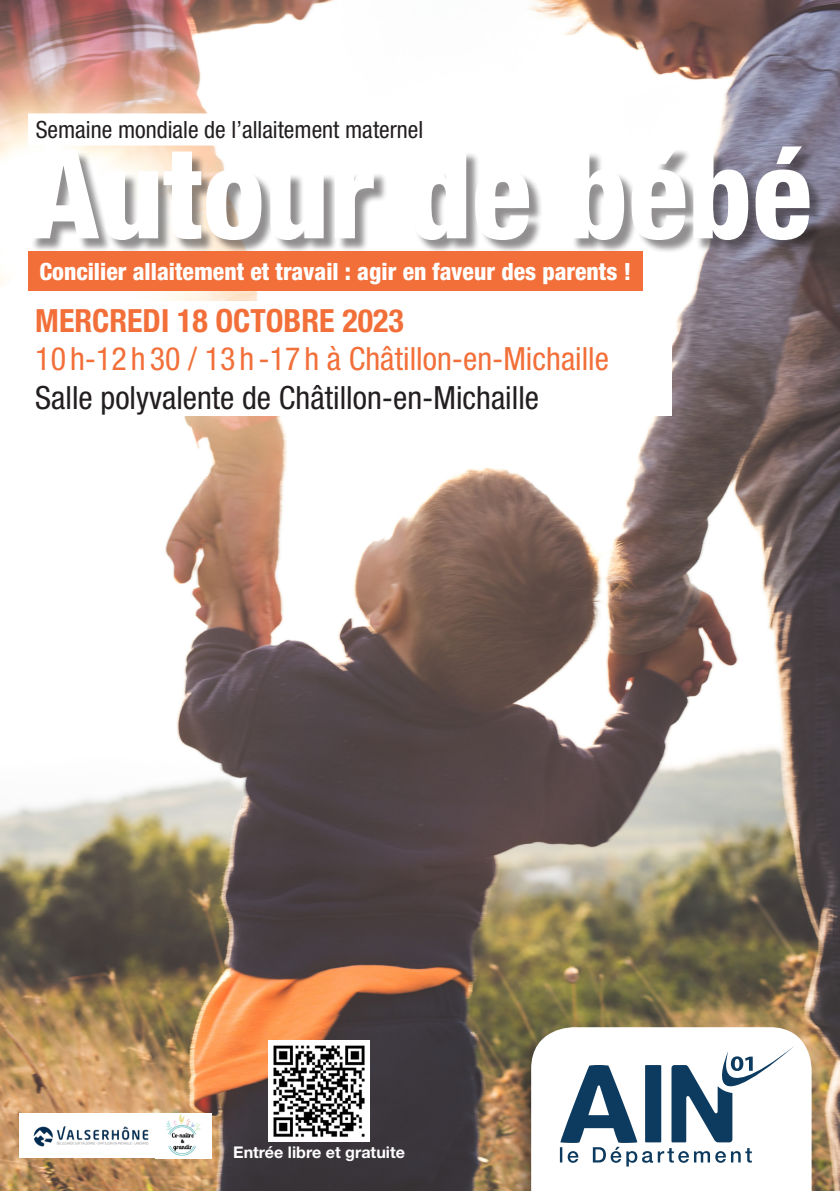
<style>
.page{position:relative;width:840px;height:1191px;background:#fff}
.page>*{position:absolute;margin:0;border:0;box-sizing:border-box;transform-origin:0 0}
.t1{font:800 condensed 124px "Helvetica Neue LT Pro";color:#fff}
.t2{font:condensed 32px/38.4px "Helvetica Neue LT Pro";color:#f26f39}
.t3{font:condensed 32px "Helvetica Neue LT Pro";color:#231f20}
.t4{font:800 condensed 23.8px "Helvetica Neue LT Pro";color:#fff}
.t5{font:condensed 23.8px "Helvetica Neue LT Pro";color:#231f20}
.t6{font:700 16.2px "Helvetica Neue LT Pro";color:#fff}
.s1{font-weight:700}
</style>
<div class="page">
<img style="left:0;top:0;width:839px;height:1191px">
<div style="left:509px;top:1028px;width:304px;height:163px;background:#231f20;opacity:.5"></div>
<svg style="left:531px;top:1027px;width:280px;height:164px"></svg>
<svg style="left:559px;top:1045px;width:235px;height:121px"></svg>
<div style="left:29px;top:114px;width:400px;height:31px;background:#fff"></div>
<div style="left:28px;top:113px;width:402px;height:33px;border:2px solid #fff"></div>
<div style="left:31px;top:148px;width:792px;height:105px;background:#231f20;opacity:.5"></div>
<div style="left:28px;top:252px;width:614px;height:39px;background:#f26f39"></div>
<div style="left:28px;top:302px;width:643px;height:114px;background:#fff"></div>
<div style="left:20px;top:1113px;width:192px;height:45px;background:#fff"></div>
<img style="left:33px;top:1126px;width:116px;height:21px">
<img style="left:166px;top:1114px;width:35px;height:42px">
<img style="left:269px;top:1040px;width:100px;height:101px">
<p class="t5" style="left:36px;top:115px;width:389px">Semaine mondiale de l’allaitement maternel</p>
<p class="t1" style="left:28px;top:118px;width:784px">Autour de bébé</p>
<p class="t4" style="left:39px;top:257px;width:593px">Concilier allaitement et travail : agir en faveur des parents !</p>
<p class="t2" style="left:35px;top:301px;width:575px"><span class="s1">MERCREDI 18 OCTOBRE 2023<br></span>10 h-12 h 30 / 13 h -17 h à Châtillon-en-Michaille</p>
<p class="t3" style="left:35px;top:378px;width:505px">Salle polyvalente de Châtillon-en-Michaille</p>
<p class="t6" style="left:233px;top:1142px;width:173px">Entrée libre et gratuite</p>
</div>
